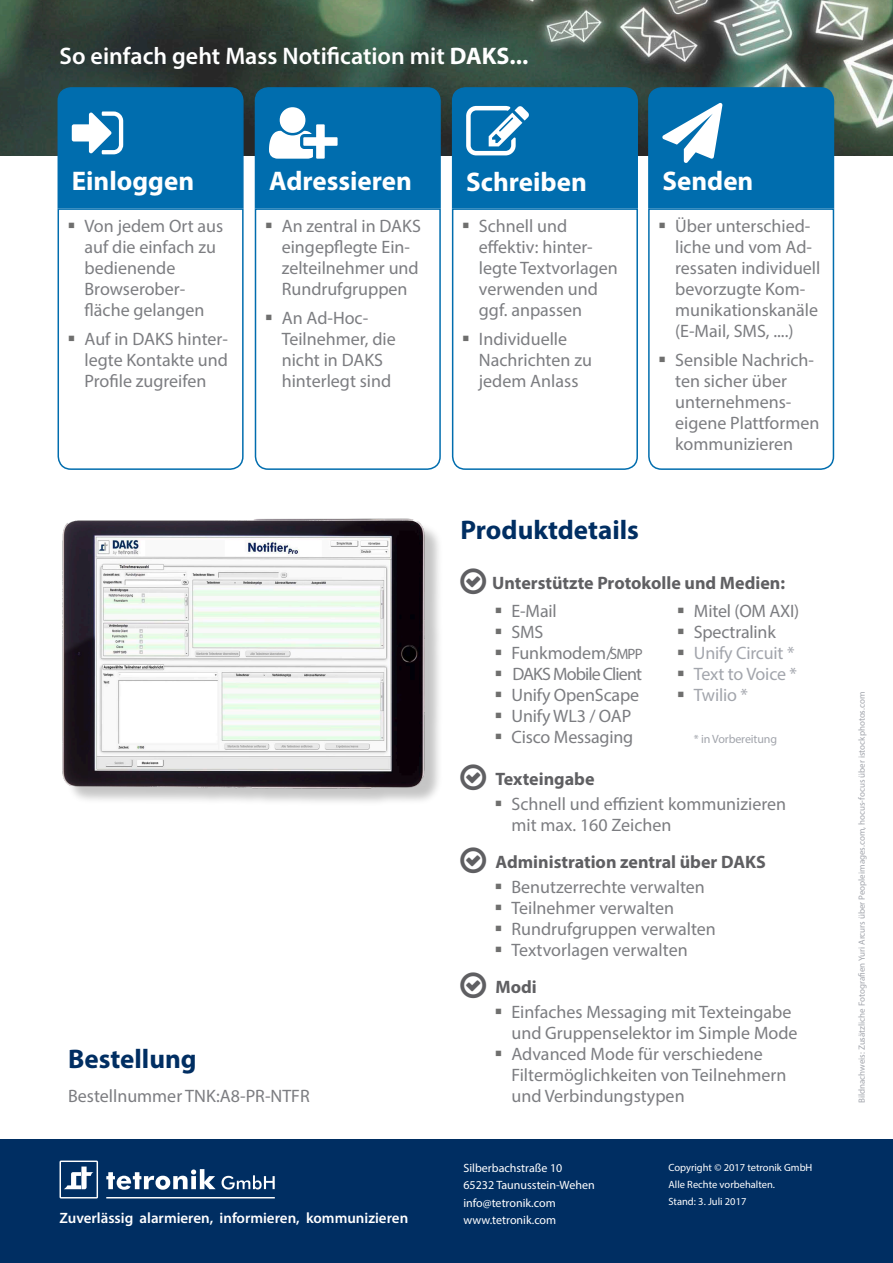
<style>
.page{position:relative;width:893px;height:1263px;background:#fff}
.page>*{position:absolute;margin:0;border:0;box-sizing:border-box;transform-origin:0 0}
.A_PI_Kasten_Rückseit{font:700 27px "Myriad Pro";color:#fff}
.A_PI_Produktdetails{font:700 27px "Myriad Pro";color:#002e62}
.Rückseite_Titel{font:600 24px "Myriad Pro";color:#fff}
.A_PI_Kasten_Rückseit-2{font:18px/21px "Myriad Pro";color:#7c7d81}
.A_PI_Produktdetails-2{font:700 18px "Myriad Pro";color:#5f5f62}
.t1{font:18px "Myriad Pro";letter-spacing:-.01em;color:#a2a5ac}
.A_PI_Kasten_Rückseit-3{font:18px "Myriad Pro";letter-spacing:-.05em;color:#7c7d81}
.t2{font:600 15px "Myriad Pro";color:#fff}
.t3{font:12px/17.2px "Myriad Pro";color:#fff}
.Kasten_Rückseite_2-s{font:12px "Myriad Pro";letter-spacing:-.01em;color:#a2a5ac}
.A_PI_Copyright_und_S{font:10.5px/17.2px "Myriad Pro";color:#fff}
.t4{font:9px "Myriad Pro";color:#a2a5ac}
.s1{font-weight:700}
.s2{font-size:15px}
</style>
<div class="page">
<div style="left:0;top:1140px;width:893px;height:123px;background:#002e62"></div>
<hr style="left:106px;top:1197px;width:169px;height:1px;background:#fff">
<svg style="left:222px;top:1175px;width:53px;height:14px"></svg>
<svg style="left:106px;top:1169px;width:110px;height:21px"></svg>
<svg style="left:60px;top:1161px;width:38px;height:37px"></svg>
<img style="left:0;top:0;width:893px;height:155px">
<svg style="left:254px;top:209px;width:187px;height:261px"></svg>
<svg style="left:57px;top:209px;width:187px;height:261px"></svg>
<svg style="left:451px;top:209px;width:187px;height:261px"></svg>
<svg style="left:648px;top:209px;width:187px;height:261px"></svg>
<div style="left:66px;top:521px;width:377px;height:285px;background:#000;opacity:.23"></div>
<img style="left:62px;top:518px;width:369px;height:277px">
<div style="left:57px;top:86px;width:187px;height:123px;background:#006dae"></div>
<div style="left:451px;top:86px;width:188px;height:123px;background:#006dae"></div>
<svg style="left:266px;top:223px;width:5px;height:5px"></svg>
<svg style="left:266px;top:315px;width:5px;height:5px"></svg>
<svg style="left:69px;top:223px;width:5px;height:5px"></svg>
<svg style="left:69px;top:336px;width:5px;height:5px"></svg>
<svg style="left:463px;top:223px;width:6px;height:5px"></svg>
<svg style="left:463px;top:336px;width:6px;height:5px"></svg>
<svg style="left:660px;top:223px;width:5px;height:5px"></svg>
<svg style="left:660px;top:357px;width:5px;height:5px"></svg>
<div style="left:254px;top:86px;width:188px;height:123px;background:#006dae"></div>
<div style="left:647px;top:86px;width:188px;height:123px;background:#006dae"></div>
<p class="Rückseite_Titel" style="left:60px;top:41px;width:470px">So einfach geht Mass Notification mit <span class="s1">DAKS...</span></p>
<p class="A_PI_Kasten_Rückseit" style="left:72px;top:163px;width:124px">Einloggen</p>
<p class="A_PI_Kasten_Rückseit" style="left:466px;top:164px;width:122px">Schreiben</p>
<p class="A_PI_Kasten_Rückseit" style="left:662px;top:163px;width:93px">Senden</p>
<p class="A_PI_Kasten_Rückseit-2" style="left:282px;top:215px;width:141px">An zentral in DAKS eingepflegte Ein&shy;zelteilnehmer und<br>Rundrufgruppen</p>
<p class="A_PI_Kasten_Rückseit-2" style="left:282px;top:308px;width:116px">An Ad-Hoc-<br>Teilnehmer, die nicht in DAKS hinterlegt sind</p>
<p class="A_PI_Kasten_Rückseit" style="left:269px;top:163px;width:144px">Adressieren</p>
<p class="A_PI_Kasten_Rückseit-2" style="left:675px;top:215px;width:147px">Über unterschied&shy;liche und vom Ad&shy;ressaten individuell bevorzugte Kom&shy;munikationskanäle (E-Mail, SMS, ....)</p>
<p class="A_PI_Kasten_Rückseit-2" style="left:675px;top:350px;width:146px">Sensible Nachrich&shy;ten sicher über unternehmens&shy;eigene Plattformen kommunizieren</p>
<p class="A_PI_Kasten_Rückseit-2" style="left:85px;top:215px;width:140px">Von jedem Ort aus auf die einfach zu bedienende<br>Browserober&shy;fläche gelangen</p>
<p class="A_PI_Kasten_Rückseit-2" style="left:85px;top:329px;width:145px;text-align:justify">Auf in DAKS hinter&shy;legte Kontakte und Profile zugreifen</p>
<p class="A_PI_Kasten_Rückseit-2" style="left:479px;top:215px;width:140px">Schnell und effektiv: hinter&shy;legte Textvorlagen verwenden und ggf. anpassen</p>
<p class="A_PI_Kasten_Rückseit-2" style="left:479px;top:329px;width:115px">Individuelle<br>Nachrichten zu jedem Anlass</p>
<p class="A_PI_Produktdetails" style="left:68px;top:1041px;width:130px">Bestellung</p>
<p class="A_PI_Kasten_Rückseit-2" style="left:68px;top:1085px;width:243px">Bestellnummer TNK:A8-PR-NTFR</p>
<p class="t2" style="left:60px;top:1208px;width:350px">Zuverlässig alarmieren, informieren, kommunizieren</p>
<p class="A_PI_Produktdetails" style="left:460px;top:512px;width:180px">Produktdetails</p>
<p class="A_PI_Produktdetails-2" style="left:492px;top:571px;width:294px">Unterstützte Protokolle und Medien:</p>
<p class="A_PI_Kasten_Rückseit-2" style="left:512px;top:600px;width:47px">E-Mail</p>
<p class="A_PI_Kasten_Rückseit-2" style="left:512px;top:621px;width:33px">SMS</p>
<p class="A_PI_Kasten_Rückseit-2" style="left:512px;top:642px;width:133px">Funkmodem /<span class="s2">SMPP</span></p>
<p class="A_PI_Kasten_Rückseit-3" style="left:512px;top:663px;width:131px">DAKS Mobile Client</p>
<p class="A_PI_Kasten_Rückseit-2" style="left:512px;top:684px;width:129px">Unify OpenScape</p>
<p class="A_PI_Kasten_Rückseit-2" style="left:512px;top:705px;width:121px">Unify WL3 / OAP</p>
<p class="A_PI_Kasten_Rückseit-2" style="left:512px;top:726px;width:123px">Cisco Messaging</p>
<p class="A_PI_Kasten_Rückseit-2" style="left:694px;top:600px;width:107px">Mitel (OM AXI)</p>
<p class="A_PI_Kasten_Rückseit-2" style="left:694px;top:621px;width:83px">Spectralink</p>
<p class="t1" style="left:694px;top:642px;width:102px">Unify Circuit *</p>
<p class="t1" style="left:694px;top:663px;width:105px">Text to Voice *</p>
<p class="t1" style="left:694px;top:684px;width:56px">Twilio *</p>
<p class="Kasten_Rückseite_2-s" style="left:694px;top:731px;width:85px">* in Vorbereitung</p>
<p class="A_PI_Produktdetails-2" style="left:495px;top:767px;width:101px">Texteingabe</p>
<p class="A_PI_Kasten_Rückseit-2" style="left:511px;top:793px;width:276px">Schnell und effizient kommunizieren mit max. 160 Zeichen</p>
<p class="A_PI_Produktdetails-2" style="left:495px;top:850px;width:272px">Administration zentral über DAKS</p>
<p class="A_PI_Kasten_Rückseit-2" style="left:511px;top:876px;width:195px">Benutzerrechte verwalten</p>
<p class="A_PI_Kasten_Rückseit-2" style="left:511px;top:897px;width:164px">Teilnehmer verwalten</p>
<p class="A_PI_Kasten_Rückseit-2" style="left:511px;top:918px;width:206px">Rundrufgruppen verwalten</p>
<p class="A_PI_Kasten_Rückseit-2" style="left:511px;top:939px;width:178px">Textvorlagen verwalten</p>
<p class="A_PI_Produktdetails-2" style="left:495px;top:975px;width:43px">Modi</p>
<p class="A_PI_Kasten_Rückseit-2" style="left:511px;top:1001px;width:288px">Einfaches Messaging mit Texteingabe und Gruppenselektor im Simple Mode</p>
<p class="A_PI_Kasten_Rückseit-2" style="left:511px;top:1043px;width:276px">Advanced Mode für verschiedene<br>Filtermöglichkeiten von Teilnehmern und Verbindungstypen</p>
<p class="t3" style="left:463px;top:1159px;width:133px">Silberbachstraße 10<br>65232 Taunusstein-Wehen info@tetronik.com www.tetronik.com</p>
<p class="A_PI_Copyright_und_S" style="left:668px;top:1158px;width:146px">Copyright © 2017 tetronik GmbH<br>Alle Rechte vorbehalten.<br>Stand: 3. Juli 2017</p>
<p class="t4" style="left:856px;top:1103px;width:413px;rotate:-90deg">Bildnachweis: Zusätzliche Fotografien Yuri Arcurs über Peopleimages.com, hocus-focus über istockphotos.com</p>
</div>
